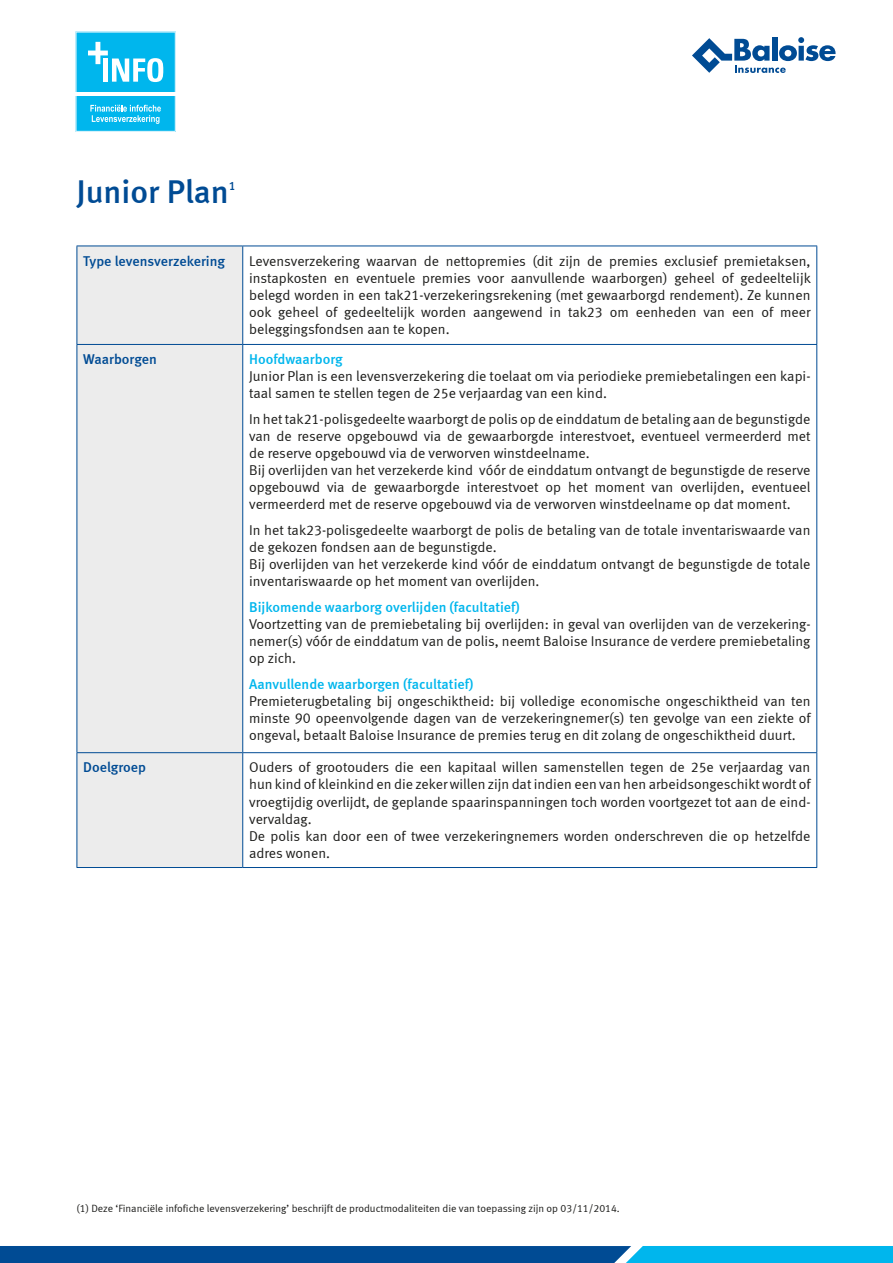
<style>
.page{position:relative;width:893px;height:1263px;background:#fff}
.page>*{position:absolute;margin:0;border:0;box-sizing:border-box;transform-origin:0 0}
.t1{font:33px "Meta Medium LF";color:#004b94}
.t2{font:14.25px/17.1px "Meta Normal LF";color:#1d1d1b}
.t3{font:14.25px "Meta Medium LF";color:#00b6ed}
.t4{font:14.25px "Meta Medium LF";color:#004b94}
.t5{font:12.3px "Meta Medium LF";color:#004b94}
.t6{font:10.5px "Meta Normal LF";color:#1d1d1b}
</style>
<div class="page">
<svg style="left:0;top:1246px;width:893px;height:17px;background:#036caf"></svg>
<svg style="left:692px;top:37px;width:144px;height:36px"></svg>
<svg style="left:75px;top:32px;width:101px;height:100px;background:#36c5f0"></svg>
<div style="left:78px;top:247px;width:164px;height:620px;background:#ececec"></div>
<hr style="left:77px;top:246px;width:166px;height:1px;background:#004b94">
<hr style="left:77px;top:246px;width:1px;height:98px;background:#004b94">
<hr style="left:243px;top:246px;width:574px;height:1px;background:#004b94">
<hr style="left:242px;top:246px;width:1px;height:98px;background:#004b94">
<hr style="left:816px;top:246px;width:1px;height:98px;background:#004b94">
<hr style="left:77px;top:344px;width:166px;height:1px;background:#004b94">
<hr style="left:77px;top:345px;width:1px;height:407px;background:#004b94">
<hr style="left:243px;top:344px;width:574px;height:1px;background:#004b94">
<hr style="left:242px;top:345px;width:1px;height:407px;background:#004b94">
<hr style="left:816px;top:345px;width:1px;height:407px;background:#004b94">
<hr style="left:242px;top:753px;width:1px;height:114px;background:#004b94">
<hr style="left:77px;top:752px;width:166px;height:1px;background:#004b94">
<hr style="left:77px;top:753px;width:1px;height:114px;background:#004b94">
<hr style="left:243px;top:752px;width:574px;height:1px;background:#004b94">
<hr style="left:816px;top:753px;width:1px;height:114px;background:#004b94">
<hr style="left:77px;top:867px;width:166px;height:1px;background:#004b94">
<hr style="left:243px;top:867px;width:574px;height:1px;background:#004b94">
<h1 class="t1" style="left:77px;top:172px;width:154px">Junior Plan</h1>
<p class="t5" style="left:229px;top:179px;width:8px">1</p>
<p class="t4" style="left:83px;top:252px;width:143px">Type levensverzekering</p>
<p class="t2" style="left:249px;top:252px;width:563px;text-align:justify">Levensverzekering waarvan de nettopremies (dit zijn de premies exclusief premietaksen, instapkosten en eventuele premies voor aanvullende waarborgen) geheel of gedeeltelijk belegd worden in een tak21-verzekeringsrekening (met gewaarborgd rendement). Ze kunnen ook geheel of gedeeltelijk worden aangewend in tak23 om eenheden van een of meer beleggingsfondsen aan te kopen.</p>
<p class="t4" style="left:83px;top:351px;width:75px">Waarborgen</p>
<p class="t3" style="left:249px;top:351px;width:95px">Hoofdwaarborg</p>
<p class="t2" style="left:249px;top:368px;width:563px">Junior Plan is een levensverzekering die toelaat om via periodieke premiebetalingen een kapi&shy;taal samen te stellen tegen de 25e verjaardag van een kind.</p>
<p class="t2" style="left:249px;top:410px;width:563px">In het tak21-polisgedeelte waarborgt de polis op de einddatum de betaling aan de begunstigde van de reserve opgebouwd via de gewaarborgde interestvoet, eventueel vermeerderd met de reserve opgebouwd via de verworven winstdeelname.<br>Bij overlijden van het verzekerde kind vóór de einddatum ontvangt de begunstigde de reserve opgebouwd via de gewaarborgde interestvoet op het moment van overlijden, eventueel vermeerderd met de reserve opgebouwd via de verworven winstdeelname op dat moment.</p>
<p class="t2" style="left:249px;top:521px;width:563px">In het tak23-polisgedeelte waarborgt de polis de betaling van de totale inventariswaarde van de gekozen fondsen aan de begunstigde.<br>Bij overlijden van het verzekerde kind vóór de einddatum ontvangt de begunstigde de totale inventariswaarde op het moment van overlijden.</p>
<p class="t3" style="left:249px;top:599px;width:272px">Bijkomende waarborg overlijden (facultatief)</p>
<p class="t2" style="left:249px;top:615px;width:563px;text-align:justify">Voortzetting van de premiebetaling bij overlijden: in geval van overlijden van de verzekering&shy;nemer(s) vóór de einddatum van de polis, neemt Baloise Insurance de verdere premiebetaling op zich.</p>
<p class="t3" style="left:249px;top:676px;width:226px">Aanvullende waarborgen (facultatief)</p>
<p class="t2" style="left:249px;top:692px;width:563px;text-align:justify">Premieterugbetaling bij ongeschiktheid: bij volledige economische ongeschiktheid van ten minste 90 opeenvolgende dagen van de verzekeringnemer(s) ten gevolge van een ziekte of ongeval, betaalt Baloise Insurance de premies terug en dit zolang de ongeschiktheid duurt.</p>
<p class="t4" style="left:83px;top:759px;width:64px">Doelgroep</p>
<p class="t2" style="left:249px;top:759px;width:563px">Ouders of grootouders die een kapitaal willen samenstellen tegen de 25e verjaardag van hun kind of kleinkind en die zeker willen zijn dat indien een van hen arbeidsongeschikt wordt of vroegtijdig overlijdt, de geplande spaarinspanningen toch worden voortgezet tot aan de eind&shy;vervaldag.<br>De polis kan door een of twee verzekeringnemers worden onderschreven die op hetzelfde adres wonen.</p>
<p class="t6" style="left:77px;top:1202px;width:545px">(1) Deze ‘Financiële infofiche levensverzekering’ beschrijft de productmodaliteiten die van toepassing zijn op 03/11/2014.</p>
</div>
